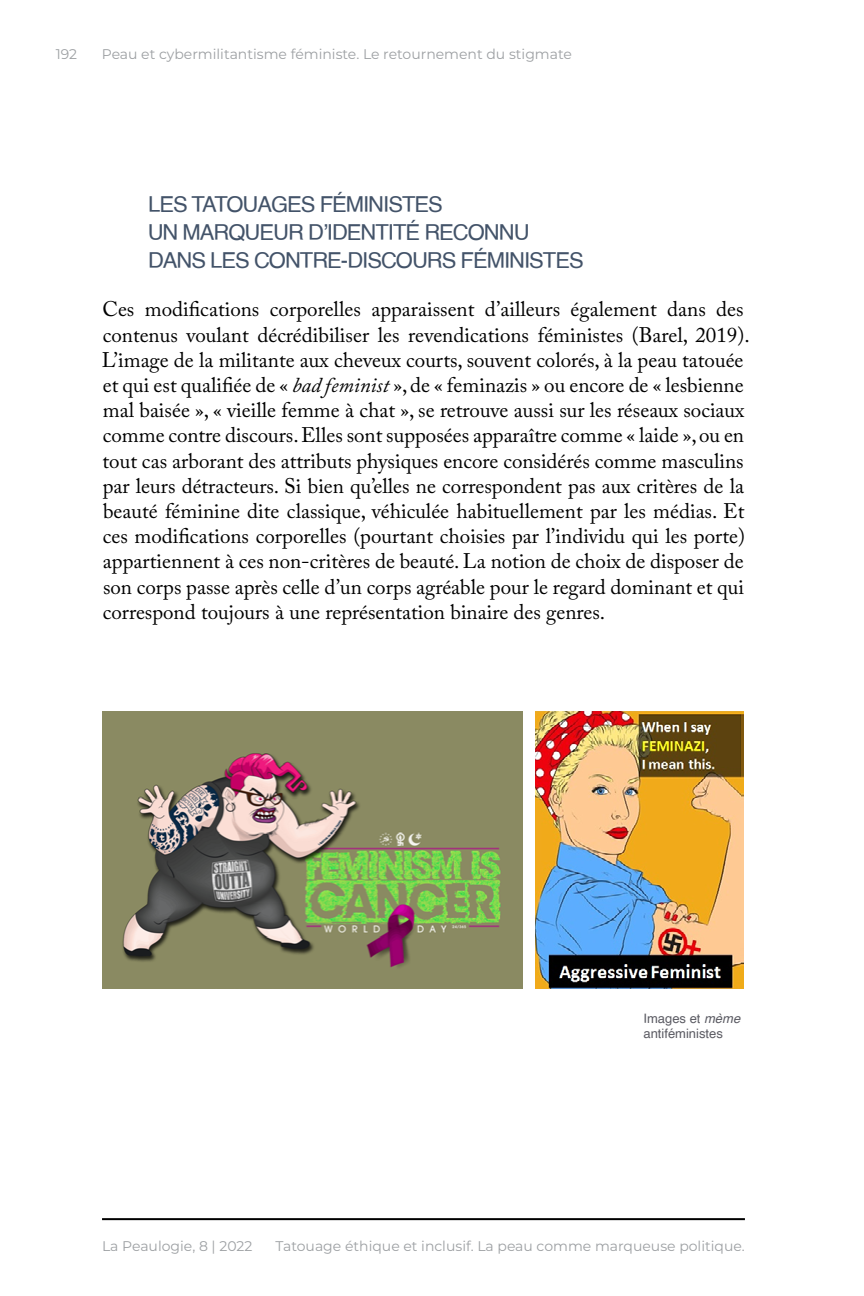
<style>
.page{position:relative;width:864px;height:1296px;background:#fff}
.page>*{position:absolute;margin:0;border:0;box-sizing:border-box;transform-origin:0 0}
.t1{font:22px/28px "Helvetica";letter-spacing:-.045em;color:#435369}
.t2{font:21px/25.2px "Adobe Caslon Pro";color:#000}
.t3{font:14px "Montserrat";color:#9da0a3}
.t4{font:13px/15px "Helvetica";color:#5a5a62}
.s1{font-style:italic}
</style>
<div class="page">
<hr style="left:102px;top:1218px;width:643px;height:2px;background:#000">
<img style="left:102px;top:711px;width:420px;height:277px">
<img style="left:535px;top:711px;width:209px;height:277px">
<p class="t3" style="left:56px;top:44px;width:23px">192</p>
<p class="t3" style="left:102px;top:44px;width:472px">Peau et cybermilitantisme féministe. Le retournement du stigmate</p>
<p class="t1" style="left:148px;top:191px;width:438px">LES TATOUAGES FÉMINISTES<br>UN MARQUEUR D’IDENTITÉ RECONNU<br>DANS LES CONTRE-DISCOURS FÉMINISTES</p>
<p class="t2" style="left:102px;top:297px;width:649px">Ces modifications corporelles apparaissent d’ailleurs également dans des contenus voulant décrédibiliser les revendications féministes (Barel, 2019).<br>L’image de la militante aux cheveux courts, souvent colorés, à la peau tatouée et qui est qualifiée de « <span class="s1">bad feminist</span> », de « feminazis » ou encore de « lesbienne mal baisée », « vieille femme à chat », se retrouve aussi sur les réseaux sociaux comme contre discours. Elles sont supposées apparaître comme « laide », ou en tout cas arborant des attributs physiques encore considérés comme masculins par leurs détracteurs. Si bien qu’elles ne correspondent pas aux critères de la beauté féminine dite classique, véhiculée habituellement par les médias. Et ces modifications corporelles (pourtant choisies par l’individu qui les porte) appartiennent à ces non‑critères de beauté. La notion de choix de disposer de son corps passe après celle d’un corps agréable pour le regard dominant et qui correspond toujours à une représentation binaire des genres.</p>
<p class="t4" style="left:643px;top:1011px;width:98px">Images et <span class="s1">mème </span>antiféministes</p>
<p class="t3" style="left:102px;top:1237px;width:152px">La Peaulogie, 8 | 2022</p>
<p class="t3" style="left:276px;top:1237px;width:471px">Tatouage éthique et inclusif. La peau comme marqueuse politique.</p>
</div>
